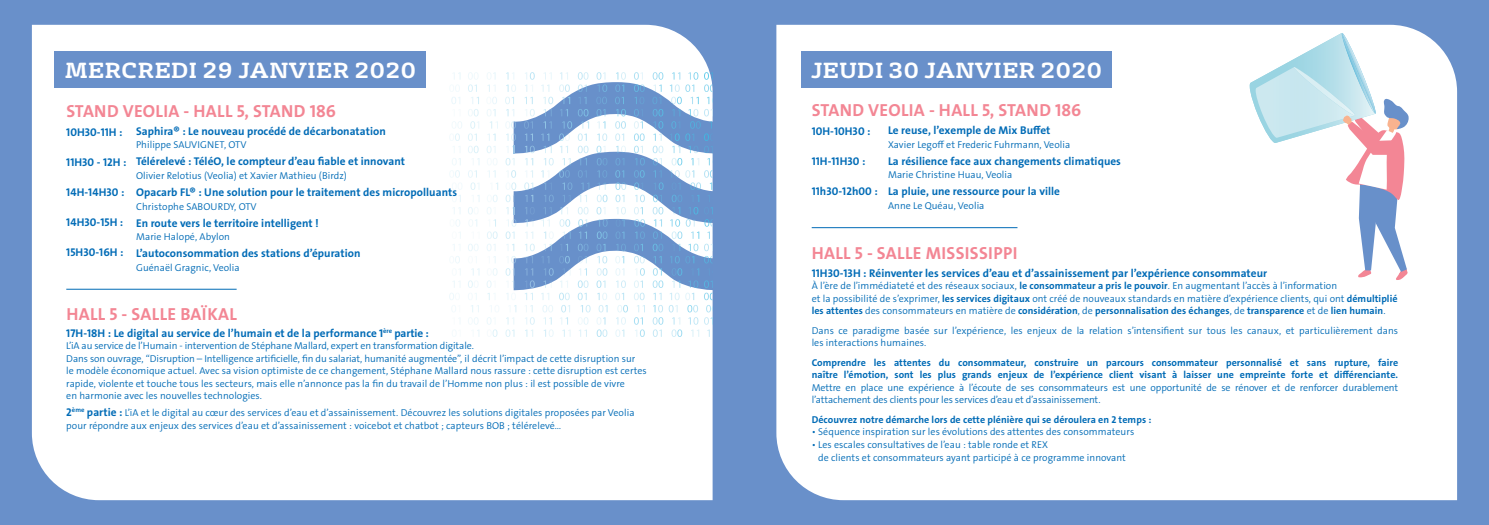
<style>
.page{position:relative;width:1489px;height:525px;background:#fff}
.page>*{position:absolute;margin:0;border:0;box-sizing:border-box;transform-origin:0 0}
.t1{font:700 21.25px "FS Rufus";letter-spacing:.025em;color:#fff}
.t2{font:17.5px "The Sans Veolia W7 Bld";letter-spacing:.02em;color:#f38694}
.t3{font:11.25px "The Sans Veolia W7 Bld";letter-spacing:.005em;color:#006bb6}
.t4{font:10px/12.5px "The Sans Veolia W4 Se Lig";letter-spacing:.005em;color:#006bb6}
.t5{font:10px/12.5px "The Sans Veolia W7 Bld";letter-spacing:.005em;color:#006bb6}
.s1{font-family:"The Sans Veolia W7 Bld";font-size:11.25px}
.s2{font-family:"The Sans Veolia W7 Bld"}
.s3{font-family:"The Sans Veolia W4 Se Lig"}
</style>
<div class="page">
<div style="left:0;top:0;width:1488px;height:524px;background:#6990ca"></div>
<div style="left:32px;top:25px;width:680px;height:475px;background:#fff"></div>
<div style="left:51px;top:37px;width:625px;height:367px;background:#fff"></div>
<div style="left:776px;top:25px;width:680px;height:475px;background:#fff"></div>
<div style="left:795px;top:37px;width:626px;height:367px;background:#fff"></div>
<div style="left:801px;top:51px;width:310px;height:37px;background:#6990ca"></div>
<div style="left:54px;top:51px;width:371px;height:37px;background:#6990ca"></div>
<hr style="left:811px;top:227px;width:206px;height:1px;background:#006bb6">
<hr style="left:66px;top:289px;width:171px;height:1px;background:#006bb6">
<svg style="left:1247px;top:32px;width:161px;height:248px"></svg>
<svg style="left:449px;top:72px;width:13px;height:259px"></svg>
<svg style="left:468px;top:72px;width:11px;height:264px"></svg>
<svg style="left:486px;top:72px;width:13px;height:265px"></svg>
<svg style="left:505px;top:72px;width:208px;height:265px"></svg>
<h1 class="t1" style="left:65px;top:52px;width:353px">MERCREDI 29 JANVIER 2020</h1>
<h1 class="t1" style="left:810px;top:52px;width:293px">JEUDI 30 JANVIER 2020</h1>
<h2 class="t2" style="left:66px;top:99px;width:271px">STAND VEOLIA - HALL 5, STAND 186</h2>
<p class="t3" style="left:66px;top:124px;width:58px">10H30-11H :</p>
<p class="t3" style="left:66px;top:154px;width:62px">11H30 - 12H :</p>
<p class="t3" style="left:66px;top:185px;width:60px">14H-14H30 :</p>
<p class="t3" style="left:66px;top:215px;width:59px">14H30-15H :</p>
<p class="t3" style="left:66px;top:245px;width:59px">15H30-16H :</p>
<p class="t3" style="left:136px;top:124px;width:251px">Saphira® : Le nouveau procédé de décarbonatation</p>
<p class="t4" style="left:136px;top:139px;width:112px">Philippe SAUVIGNET, OTV</p>
<p class="t3" style="left:136px;top:154px;width:270px">Télérelevé : TéléO, le compteur d’eau fiable et innovant</p>
<p class="t4" style="left:136px;top:169px;width:212px">Olivier Relotius (Veolia) et Xavier Mathieu (Birdz)</p>
<p class="t3" style="left:136px;top:185px;width:322px">Opacarb FL® : Une solution pour le traitement des micropolluants</p>
<p class="t4" style="left:136px;top:200px;width:122px">Christophe SABOURDY, OTV</p>
<p class="t3" style="left:136px;top:215px;width:184px">En route vers le territoire intelligent !</p>
<p class="t4" style="left:136px;top:230px;width:95px">Marie Halopé, Abylon</p>
<p class="t3" style="left:136px;top:246px;width:226px">L’autoconsommation des stations d’épuration</p>
<p class="t4" style="left:136px;top:261px;width:105px">Guénaël Gragnic, Veolia</p>
<h2 class="t2" style="left:66px;top:302px;width:172px">HALL 5 - SALLE BAÏKAL</h2>
<p class="t3" style="left:66px;top:325px;width:364px">17H-18H : Le digital au service de l’humain et de la performance 1<sup>ère</sup> partie :</p>
<p class="t4" style="left:66px;top:339px;width:582px">L’iA au service de l’Humain - intervention de Stéphane Mallard, expert en transformation digitale.<br>Dans son ouvrage, “Disruption – Intelligence artificielle, fin du salariat, humanité augmentée”, il décrit l’impact de cette disruption sur<br>le modèle économique actuel. Avec sa vision optimiste de ce changement, Stéphane Mallard nous rassure : cette disruption est certes rapide, violente et touche tous les secteurs, mais elle n’annonce pas la fin du travail de l’Homme non plus : il est possible de vivre<br>en harmonie avec les nouvelles technologies.</p>
<p class="t4" style="left:66px;top:406px;width:569px"><span class="s1">2</span><sup>ème</sup> <span class="s1">partie :</span> L’iA et le digital au cœur des services d’eau et d’assainissement. Découvrez les solutions digitales proposées par Veolia pour répondre aux enjeux des services d’eau et d’assainissement : voicebot et chatbot ; capteurs BOB ; télérelevé…</p>
<h2 class="t2" style="left:811px;top:99px;width:271px">STAND VEOLIA - HALL 5, STAND 186</h2>
<p class="t3" style="left:811px;top:124px;width:60px">10H-10H30 :</p>
<p class="t3" style="left:811px;top:154px;width:55px">11H-11H30 :</p>
<p class="t3" style="left:811px;top:184px;width:68px">11h30-12h00 :</p>
<p class="t3" style="left:888px;top:123px;width:164px">Le reuse, l’exemple de Mix Buffet</p>
<p class="t4" style="left:888px;top:138px;width:184px">Xavier Legoff et Frederic Fuhrmann, Veolia</p>
<p class="t3" style="left:888px;top:153px;width:234px">La résilience face aux changements climatiques</p>
<p class="t4" style="left:888px;top:168px;width:126px">Marie Christine Huau, Veolia</p>
<p class="t3" style="left:888px;top:184px;width:173px">La pluie, une ressource pour la ville</p>
<p class="t4" style="left:888px;top:199px;width:98px">Anne Le Quéau, Veolia</p>
<h2 class="t2" style="left:811px;top:241px;width:207px">HALL 5 - SALLE MISSISSIPPI</h2>
<p class="t3" style="left:811px;top:265px;width:457px">11H30-13H : Réinventer les services d’eau et d’assainissement par l’expérience consommateur</p>
<p class="t4" style="left:811px;top:279px;width:587px">À l’ère de l’immédiateté et des réseaux sociaux, <span class="s2">le consommateur a pris le pouvoir</span>. En augmentant l’accès à l’information<br>et la possibilité de s’exprimer, <span class="s2">les services digitaux</span> ont créé de nouveaux standards en matière d’expérience clients, qui ont <span class="s2">démultiplié</span></p>
<p class="t5" style="left:811px;top:304px;width:575px">les attentes <span class="s3">des consommateurs en matière de</span> considération<span class="s3">, de</span> personnalisation des échanges<span class="s3">, de</span> transparence <span class="s3">et de</span> lien humain<span class="s3">.</span></p>
<p class="t4" style="left:811px;top:324px;width:588px">Dans ce paradigme basée sur l’expérience, les enjeux de la relation s’intensifient sur tous les canaux, et particulièrement dans les interactions humaines.</p>
<p class="t5" style="left:811px;top:356px;width:588px">Comprendre les attentes du consommateur, construire un parcours consommateur personnalisé et sans rupture, faire naître l’émotion, sont les plus grands enjeux de l’expérience client visant à laisser une empreinte forte et différenciante.</p>
<p class="t4" style="left:811px;top:381px;width:588px">Mettre en place une expérience à l’écoute de ses consommateurs est une opportunité de se rénover et de renforcer durablement l’attachement des clients pour les services d’eau et d’assainissement.</p>
<p class="t5" style="left:811px;top:413px;width:341px">Découvrez notre démarche lors de cette plénière qui se déroulera en 2 temps :</p>
<p class="t4" style="left:811px;top:425px;width:324px">• Séquence inspiration sur les évolutions des attentes des consommateurs</p>
<p class="t4" style="left:818px;top:438px;width:309px;text-indent:-6px">• Les escales consultatives de l’eau : table ronde et REX<br>de clients et consommateurs ayant participé à ce programme innovant</p>
</div>
